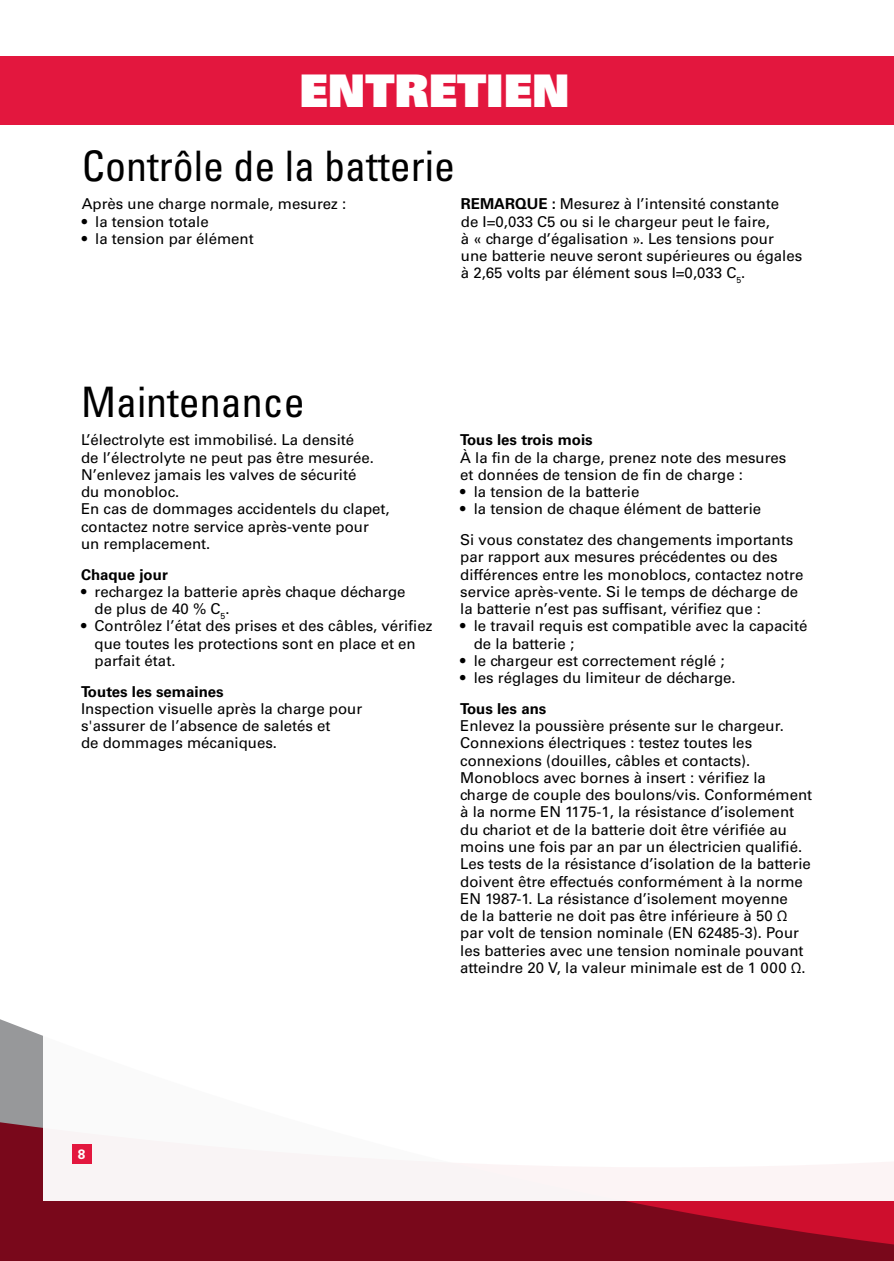
<style>
.page{position:relative;width:894px;height:1261px;background:#fff}
.page>*{position:absolute;margin:0;border:0;box-sizing:border-box;transform-origin:0 0}
.t1{font:45px "Univers LT Std X Black";color:#fff}
.t2{font:condensed 42px "Univers LT Std";color:#000}
.t3{font:15px/17.2px "Univers LT Std";color:#000}
.t4{font:700 15px "Univers LT Std";color:#000}
.t5{font:700 13.5px "Univers LT Std";color:#fff}
.s1{font-weight:700}
</style>
<div class="page">
<svg style="left:0;top:1019px;width:893px;height:241px;background:#861729"></svg>
<div style="left:43px;top:911px;width:850px;height:289px;background:#fff"></div>
<div style="left:72px;top:1144px;width:20px;height:19px;background:#e3173e"></div>
<div style="left:0;top:56px;width:893px;height:68px;background:#e3173e"></div>
<h1 class="t1" style="left:299px;top:61px;width:271px">ENTRETIEN</h1>
<h2 class="t2" style="left:82px;top:140px;width:374px">Contrôle de la batterie</h2>
<p class="t3" style="left:82px;top:196px;width:266px">Après une charge normale, mesurez :</p>
<p class="t3" style="left:82px;top:213px;width:128px">• la tension totale</p>
<p class="t3" style="left:82px;top:230px;width:173px">• la tension par élément</p>
<p class="t3" style="left:460px;top:196px;width:343px"><span class="s1">REMARQUE :</span> Mesurez à l’intensité constante<br>de I=0,033 C5 ou si le chargeur peut le faire,<br>à « charge d’égalisation ». Les tensions pour une batterie neuve seront supérieures ou égales à 2,65 volts par élément sous I=0,033 C<sub>5</sub>.</p>
<h2 class="t2" style="left:81px;top:375px;width:225px">Maintenance</h2>
<p class="t3" style="left:81px;top:431px;width:310px">L’électrolyte est immobilisé. La densité<br>de l’électrolyte ne peut pas être mesurée.<br>N’enlevez jamais les valves de sécurité<br>du monobloc.<br>En cas de dommages accidentels du clapet, contactez notre service après-vente pour un remplacement.</p>
<p class="t4" style="left:81px;top:565px;width:88px">Chaque jour</p>
<p class="t3" style="left:94px;top:583px;width:312px;text-indent:-14px">• rechargez la batterie après chaque décharge de plus de 40 % C<sub>5</sub>.</p>
<p class="t3" style="left:95px;top:617px;width:339px;text-indent:-14px">• Contrôlez l’état des prises et des câbles, vérifiez que toutes les protections sont en place et en parfait état.</p>
<p class="t4" style="left:81px;top:682px;width:144px">Toutes les semaines</p>
<p class="t3" style="left:81px;top:700px;width:282px">Inspection visuelle après la charge pour s'assurer de l’absence de saletés et<br>de dommages mécaniques.</p>
<p class="t4" style="left:460px;top:431px;width:134px">Tous les trois mois</p>
<p class="t3" style="left:460px;top:448px;width:327px">À la fin de la charge, prenez note des mesures et données de tension de fin de charge :</p>
<p class="t3" style="left:460px;top:483px;width:181px">• la tension de la batterie</p>
<p class="t3" style="left:460px;top:493px;width:334px;line-height:30.8px">• la tension de chaque élément de batterie<br>Si vous constatez des changements importants</p>
<p class="t3" style="left:460px;top:548px;width:344px">par rapport aux mesures précédentes ou des différences entre les monoblocs, contactez notre service après-vente. Si le temps de décharge de la batterie n’est pas suffisant, vérifiez que :</p>
<p class="t3" style="left:473px;top:617px;width:335px;text-indent:-13px">• le travail requis est compatible avec la capacité de la batterie ;</p>
<p class="t3" style="left:460px;top:652px;width:266px">• le chargeur est correctement réglé ;</p>
<p class="t3" style="left:460px;top:669px;width:277px">• les réglages du limiteur de décharge.</p>
<p class="t4" style="left:460px;top:700px;width:88px">Tous les ans</p>
<p class="t3" style="left:460px;top:717px;width:353px">Enlevez la poussière présente sur le chargeur.<br>Connexions électriques : testez toutes les connexions (douilles, câbles et contacts).<br>Monoblocs avec bornes à insert : vérifiez la charge de couple des boulons/vis. Conformément à la norme EN 1175-1, la résistance d’isolement du chariot et de la batterie doit être vérifiée au moins une fois par an par un électricien qualifié.<br>Les tests de la résistance d’isolation de la batterie doivent être effectués conformément à la norme EN 1987-1. La résistance d’isolement moyenne<br>de la batterie ne doit pas être inférieure à 50 Ω par volt de tension nominale (EN 62485-3). Pour les batteries avec une tension nominale pouvant atteindre 20 V, la valeur minimale est de 1 000 Ω.</p>
<p class="t5" style="left:78px;top:1145px;width:9px">8</p>
</div>
